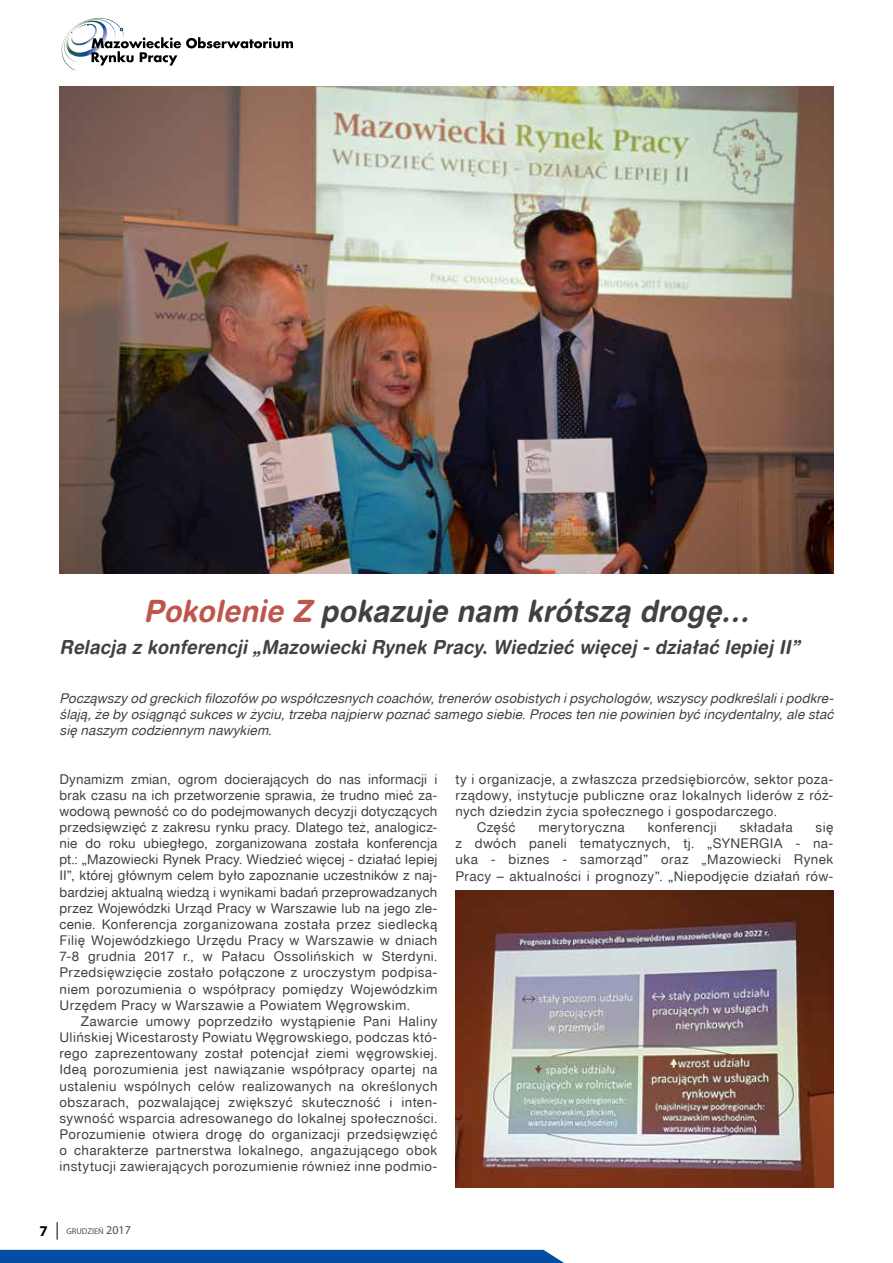
<style>
.page{position:relative;width:893px;height:1263px;background:#fff}
.page>*{position:absolute;margin:0;border:0;box-sizing:border-box;transform-origin:0 0}
.t1{font:italic 700 30.75px "Switzer Rnd TTEFN";letter-spacing:.01em;color:#414042;scale:.93 1}
.t2{font:italic 700 19.5px "Switzer Rnd TTEFN";letter-spacing:.015em;color:#414042;scale:.93 1}
.t3{font:13.5px/16.2px "Switzer Rnd TTEFN";letter-spacing:.03em;color:#414042;text-align:justify}
.t4{font:italic 13.5px/16.2px "Switzer Rnd TTEFN";letter-spacing:.01em;color:#414042;text-align:justify}
.t5{font:8.4px "Myriad Pro";color:#4d4d4f}
.s1{color:#be564d}
.s2{font-weight:700;font-size:15px;color:#000}
.s3{font-size:12px}
</style>
<div class="page">
<svg style="left:61px;top:18px;width:232px;height:52px"></svg>
<div style="left:0;top:1250px;width:564px;height:13px;background:#034ea2"></div>
<img style="left:60px;top:87px;width:773px;height:486px">
<img style="left:455px;top:890px;width:378px;height:297px">
<svg style="left:57px;top:1222px;width:1px;height:17px"></svg>
<h1 class="t1" style="left:144px;top:592px;width:653px"><span class="s1">Pokolenie Z</span> pokazuje nam krótszą drogę…</h1>
<h2 class="t2" style="left:60px;top:635px;width:797px">Relacja z konferencji „Mazowiecki Rynek Pracy. Wiedzieć więcej - działać lepiej II”</h2>
<p class="t4" style="left:60px;top:690px;width:776px">Począwszy od greckich filozofów po współczesnych coachów, trenerów osobistych i psychologów, wszyscy podkreślali i podkre&shy;ślają, że by osiągnąć sukces w życiu, trzeba najpierw poznać samego siebie. Proces ten nie powinien być incydentalny, ale stać się naszym codziennym nawykiem.</p>
<p class="t3" style="left:60px;top:771px;width:379px">Dynamizm zmian, ogrom docierających do nas informacji i brak czasu na ich przetworzenie sprawia, że trudno mieć za&shy;wodową pewność co do podejmowanych decyzji dotyczących przedsięwzięć z zakresu rynku pracy. Dlatego też, analogicz&shy;nie do roku ubiegłego, zorganizowana została konferencja pt.: „Mazowiecki Rynek Pracy. Wiedzieć więcej - działać lepiej II”, której głównym celem było zapoznanie uczestników z naj&shy;bardziej aktualną wiedzą i wynikami badań przeprowadzanych przez Wojewódzki Urząd Pracy w Warszawie lub na jego zle&shy;cenie. Konferencja zorganizowana została przez siedlecką Filię Wojewódzkiego Urzędu Pracy w Warszawie w dniach 7-8 grudnia 2017 r., w Pałacu Ossolińskich w Sterdyni.<br>Przedsięwzięcie zostało połączone z uroczystym podpisa&shy;niem porozumienia o współpracy pomiędzy Wojewódzkim Urzędem Pracy w Warszawie a Powiatem Węgrowskim.</p>
<p class="t3" style="left:60px;top:1013px;width:379px;text-indent:21px">Zawarcie umowy poprzedziło wystąpienie Pani Haliny Ulińskiej Wicestarosty Powiatu Węgrowskiego, podczas któ&shy;rego zaprezentowany został potencjał ziemi węgrowskiej.<br>Ideą porozumienia jest nawiązanie współpracy opartej na ustaleniu wspólnych celów realizowanych na określonych obszarach, pozwalającej zwiększyć skuteczność i inten&shy;sywność wsparcia adresowanego do lokalnej społeczności.<br>Porozumienie otwiera drogę do organizacji przedsięwzięć o charakterze partnerstwa lokalnego, angażującego obok instytucji zawierających porozumienie również inne podmio-</p>
<p class="t3" style="left:455px;top:771px;width:379px">ty i organizacje, a zwłaszcza przedsiębiorców, sektor poza-</p>
<p class="t3" style="left:455px;top:787px;width:379px">rządowy, instytucje publiczne oraz lokalnych liderów z róż-</p>
<p class="t3" style="left:455px;top:803px;width:323px">nych dziedzin życia społecznego i gospodarczego.</p>
<p class="t3" style="left:477px;top:819px;width:40px">Część</p>
<p class="t3" style="left:538px;top:819px;width:88px">merytoryczna</p>
<p class="t3" style="left:648px;top:819px;width:71px">konferencji</p>
<p class="t3" style="left:740px;top:819px;width:54px">składała</p>
<p class="t3" style="left:455px;top:819px;width:379px;text-indent:360px">się z dwóch paneli tematycznych, tj. „SYNERGIA - na&shy;uka - biznes - samorząd” oraz „Mazowiecki Rynek Pracy – aktualności i prognozy”. „Niepodjęcie działań rów-</p>
<p class="t5" style="left:40px;top:1226px;width:93px"><span class="s2">7</span> GRUDZIEŃ <span class="s3">2017</span></p>
</div>
